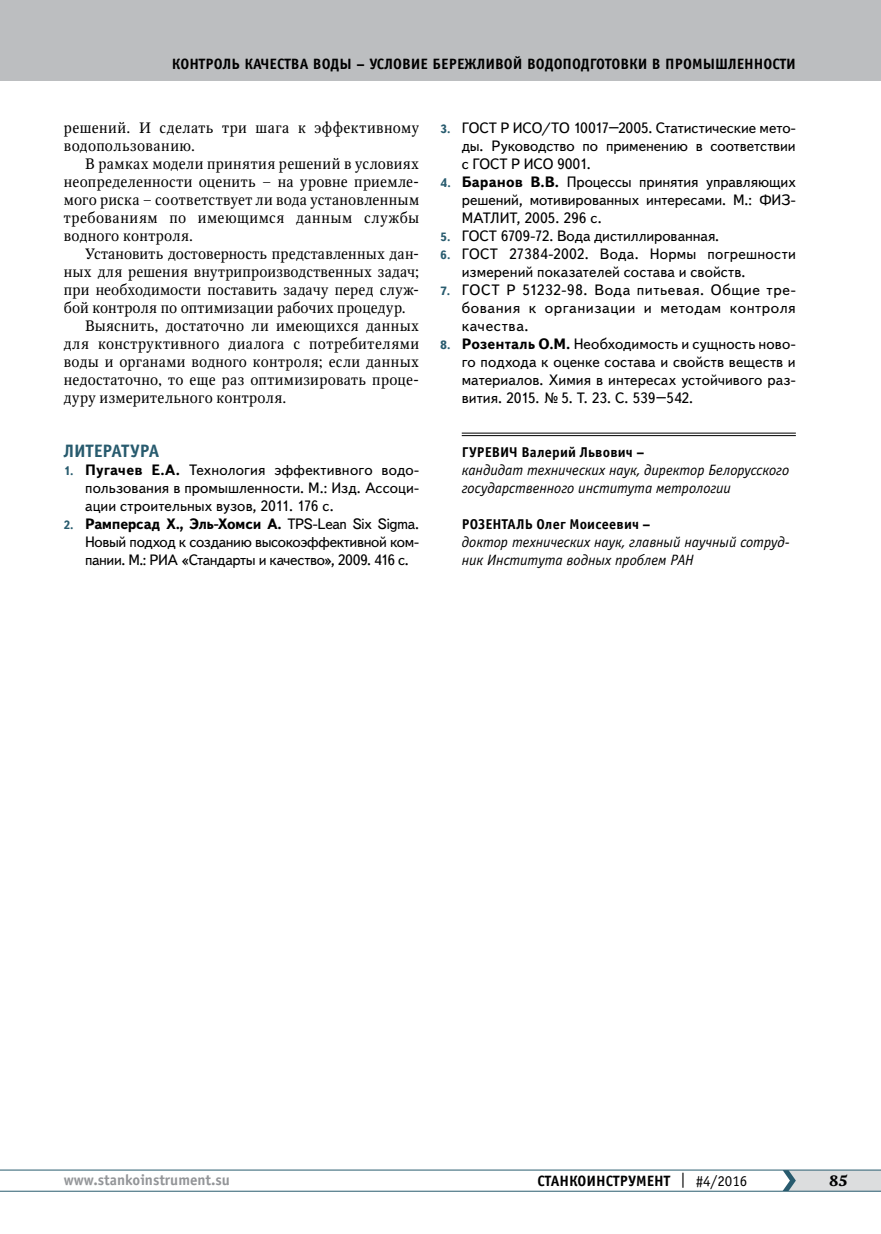
<style>
.page{position:relative;width:881px;height:1234px;background:#fff}
.page>*{position:absolute;margin:0;border:0;box-sizing:border-box;transform-origin:0 0}
.t1{font:700 18px "Officina Sans C";letter-spacing:.005em;color:#285b6e}
.t2{font:15px/18px "Text Book C";color:#000;text-align:justify}
.t3{font:15px/18px "Octava";letter-spacing:.02em;color:#000}
.t4{font:italic 15px/18px "Officina Sans C";letter-spacing:-.005em;color:#000}
.t5{font:700 15px "Officina Sans C";color:#000}
.t6{font:700 15px "Officina Sans C";color:#939598}
.t7{font:700 15px "Octava";color:#000}
.t8{font:700 14.25px "Officina Sans C";letter-spacing:.01em;color:#000}
.s1{font-weight:700;font-size:12px;color:#285b6e}
.s2{font-weight:700}
.s3{font-weight:400}
</style>
<div class="page">
<hr style="left:0;top:1190px;width:880px;height:1px;background:#285b6e">
<hr style="left:0;top:1169px;width:880px;height:1px;background:#285b6e">
<svg style="left:782px;top:1169px;width:98px;height:21px;background:#cbd1d4"></svg>
<div style="left:0;top:0;width:880px;height:81px;background:#bcbec0"></div>
<hr style="left:461px;top:433px;width:334px;height:1px;background:#000">
<hr style="left:461px;top:435px;width:334px;height:1px;background:#000">
<p class="t5" style="left:172px;top:56px;width:625px">Контроль качества воды – условие бережливой водоподготовки в промышленности</p>
<p class="t3" style="left:64px;top:119px;width:357px">решений. И сделать три шага к эффективному водопользованию.</p>
<p class="t3" style="left:64px;top:155px;width:357px;text-align:justify;text-indent:21px">В рамках модели принятия решений в условиях неопределенности оценить – на уровне приемле&shy;мого риска – соответствует ли вода установленным требованиям по имеющимся данным службы водного контроля.</p>
<p class="t3" style="left:85px;top:245px;width:335px">Установить достоверность представленных дан-</p>
<p class="t3" style="left:64px;top:263px;width:357px">ных для решения внутрипроизводственных задач;</p>
<p class="t3" style="left:64px;top:281px;width:357px">при необходимости поставить задачу перед служ-</p>
<p class="t3" style="left:64px;top:299px;width:343px">бой контроля по оптимизации рабочих процедур.</p>
<p class="t3" style="left:85px;top:317px;width:335px">Выяснить, достаточно ли имеющихся данных</p>
<p class="t3" style="left:64px;top:335px;width:357px">для конструктивного диалога с потребителями</p>
<p class="t3" style="left:64px;top:353px;width:357px">воды и органами водного контроля; если данных</p>
<p class="t3" style="left:64px;top:371px;width:357px">недостаточно, то еще раз оптимизировать проце-</p>
<p class="t3" style="left:64px;top:389px;width:224px">дуру измерительного контроля.</p>
<p class="t1" style="left:64px;top:441px;width:97px">Литература</p>
<p class="t2" style="left:85px;top:461px;width:335px;text-indent:-21px"><span class="s1">1.</span> <span class="s2">Пугачев Е.А.</span> Технология эффективного водо&shy;пользования в промышленности. М.: Изд. Ассоци&shy;ации строительных вузов, 2011. 176 с.</p>
<p class="t2" style="left:85px;top:515px;width:335px;text-indent:-21px"><span class="s1">2.</span> <span class="s2">Рамперсад Х., Эль-Хомси А.</span> TPS-Lean Six Sigma.<br>Новый подход к созданию высокоэффективной ком&shy;пании. М.: РИА «Стандарты и качество», 2009. 416 с.</p>
<p class="t2" style="left:461px;top:119px;width:335px;text-indent:-21px"><span class="s1">3.</span> ГОСТ Р ИСО/ТО 10017–2005. Статистические мето&shy;ды. Руководство по применению в соответствии с ГОСТ Р ИСО 9001.</p>
<p class="t2" style="left:461px;top:173px;width:335px;text-indent:-21px"><span class="s1">4.</span> <span class="s2">Баранов В.В.</span> Процессы принятия управляющих решений, мотивированных интересами. М.: ФИЗ-МАТЛИТ, 2005. 296 с.</p>
<p class="t2" style="left:440px;top:227px;width:280px"><span class="s1">5.</span> ГОСТ 6709-72. Вода дистиллированная.</p>
<p class="t2" style="left:461px;top:245px;width:335px;text-indent:-21px"><span class="s1">6.</span> ГОСТ 27384-2002. Вода. Нормы погрешности измерений показателей состава и свойств.</p>
<p class="t2" style="left:461px;top:281px;width:335px;text-indent:-21px"><span class="s1">7.</span> ГОСТ Р 51232-98. Вода питьевая. Общие тре&shy;бования к организации и методам контроля качества.</p>
<p class="t2" style="left:461px;top:335px;width:335px;text-indent:-21px"><span class="s1">8.</span> <span class="s2">Розенталь О.М.</span> Необходимость и сущность ново&shy;го подхода к оценке состава и свойств веществ и материалов. Химия в интересах устойчивого раз&shy;вития. 2015. №5. Т. 23. С. 539–542.</p>
<p class="t8" style="left:461px;top:444px;width:184px">Гуревич Валерий Львович –</p>
<p class="t4" style="left:461px;top:461px;width:329px">кандидат технических наук, директор Белорусского государственного института метрологии</p>
<p class="t8" style="left:461px;top:516px;width:190px">Розенталь Олег Моисеевич –</p>
<p class="t4" style="left:461px;top:533px;width:329px">доктор технических наук, главный научный сотруд&shy;ник Института водных проблем РАН</p>
<p class="t6" style="left:64px;top:1171px;width:168px">www.stankoinstrument.su</p>
<p class="t5" style="left:537px;top:1171px;width:211px">СТАНКОИНСТРУМЕНТ <span class="s3">| #4/2016</span></p>
<p class="t7" style="left:828px;top:1170px;width:20px">85</p>
</div>
